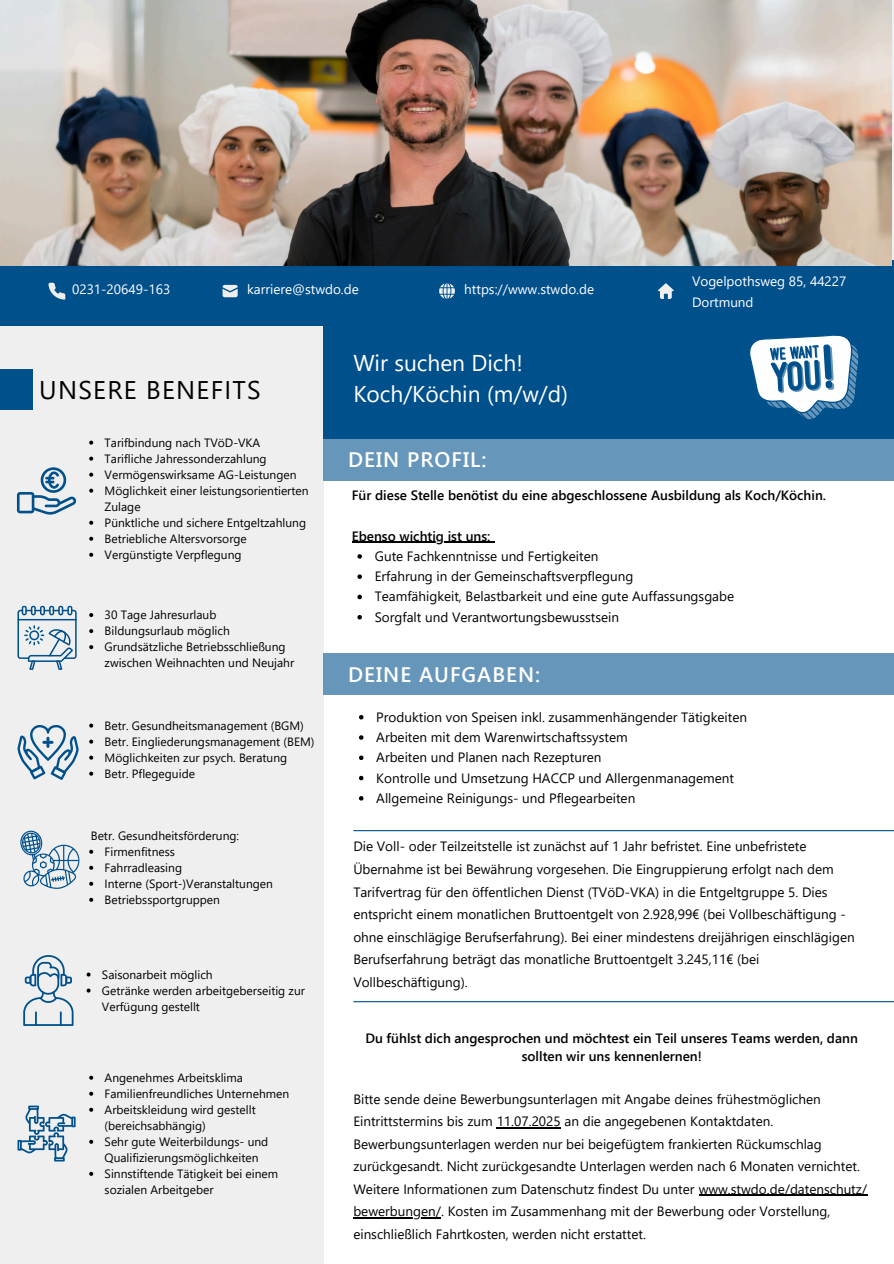
<style>
.page{position:relative;width:894px;height:1264px;background:#fff}
.page>*{position:absolute;margin:0;border:0;box-sizing:border-box;transform-origin:0 0}
.t1{font:25.5px "Segoe UI";letter-spacing:.05em;color:#000}
.t2{font:22.8px/31.5px "Segoe UI";color:#fff}
.t3{font:600 21px "Segoe UI";letter-spacing:.05em;color:#fff}
.t4{font:13.5px/22.5px "Segoe UI";color:#000}
.t5{font:600 13.5px/18px "Segoe UI";color:#000;text-align:center}
.t6{font:13.5px/21.5px "Segoe UI";color:#fff}
.t7{font:12px/16px "Segoe UI";color:#000}
</style>
<div class="page">
<div style="left:0;top:314px;width:323px;height:949px;background:#efefef"></div>
<div style="left:0;top:260px;width:893px;height:65px;background:#00508c"></div>
<div style="left:323px;top:320px;width:570px;height:130px;background:#00508c"></div>
<svg style="left:48px;top:283px;width:17px;height:16px"></svg>
<svg style="left:222px;top:285px;width:16px;height:12px"></svg>
<svg style="left:658px;top:283px;width:15px;height:16px"></svg>
<svg style="left:439px;top:283px;width:16px;height:16px"></svg>
<div style="left:0;top:369px;width:33px;height:40px;background:#00508c"></div>
<div style="left:323px;top:439px;width:570px;height:41px;background:#6696ba"></div>
<img style="left:0;top:0;width:891px;height:266px">
<svg style="left:17px;top:605px;width:60px;height:65px"></svg>
<svg style="left:17px;top:725px;width:62px;height:55px"></svg>
<svg style="left:20px;top:830px;width:60px;height:59px"></svg>
<hr style="left:496px;top:1127px;width:64px;height:1px;background:#000">
<hr style="left:698px;top:1194px;width:169px;height:1px;background:#000">
<hr style="left:353px;top:1217px;width:88px;height:1px;background:#000">
<hr style="left:353px;top:830px;width:540px;height:1px;background:#00508c">
<div style="left:323px;top:653px;width:570px;height:41px;background:#6696ba"></div>
<hr style="left:353px;top:1001px;width:540px;height:1px;background:#00508c">
<svg style="left:23px;top:955px;width:50px;height:70px"></svg>
<svg style="left:17px;top:1105px;width:59px;height:56px"></svg>
<svg style="left:17px;top:467px;width:59px;height:47px"></svg>
<svg style="left:750px;top:335px;width:109px;height:85px"></svg>
<svg style="left:89px;top:723px;width:4px;height:4px"></svg>
<svg style="left:89px;top:739px;width:4px;height:4px"></svg>
<svg style="left:89px;top:755px;width:4px;height:4px"></svg>
<svg style="left:89px;top:771px;width:4px;height:4px"></svg>
<svg style="left:89px;top:440px;width:4px;height:4px"></svg>
<svg style="left:89px;top:456px;width:4px;height:4px"></svg>
<svg style="left:89px;top:472px;width:4px;height:4px"></svg>
<svg style="left:89px;top:488px;width:4px;height:4px"></svg>
<svg style="left:89px;top:520px;width:4px;height:4px"></svg>
<svg style="left:89px;top:536px;width:4px;height:4px"></svg>
<svg style="left:89px;top:552px;width:4px;height:4px"></svg>
<svg style="left:89px;top:613px;width:4px;height:4px"></svg>
<svg style="left:89px;top:629px;width:4px;height:4px"></svg>
<svg style="left:89px;top:645px;width:4px;height:4px"></svg>
<svg style="left:89px;top:849px;width:4px;height:4px"></svg>
<svg style="left:89px;top:865px;width:4px;height:4px"></svg>
<svg style="left:89px;top:881px;width:4px;height:4px"></svg>
<svg style="left:89px;top:897px;width:4px;height:4px"></svg>
<svg style="left:86px;top:972px;width:4px;height:4px"></svg>
<svg style="left:86px;top:988px;width:4px;height:4px"></svg>
<svg style="left:89px;top:1075px;width:4px;height:4px"></svg>
<svg style="left:89px;top:1091px;width:4px;height:4px"></svg>
<svg style="left:89px;top:1107px;width:4px;height:4px"></svg>
<svg style="left:89px;top:1139px;width:4px;height:4px"></svg>
<svg style="left:89px;top:1171px;width:4px;height:4px"></svg>
<hr style="left:352px;top:542px;width:138px;height:1px;background:#000">
<svg style="left:357px;top:554px;width:5px;height:4px"></svg>
<svg style="left:357px;top:574px;width:5px;height:5px"></svg>
<svg style="left:357px;top:594px;width:5px;height:5px"></svg>
<svg style="left:357px;top:615px;width:5px;height:4px"></svg>
<svg style="left:359px;top:715px;width:4px;height:4px"></svg>
<svg style="left:359px;top:735px;width:4px;height:4px"></svg>
<svg style="left:359px;top:755px;width:4px;height:5px"></svg>
<svg style="left:359px;top:775px;width:4px;height:5px"></svg>
<svg style="left:359px;top:796px;width:4px;height:4px"></svg>
<p class="t6" style="left:72px;top:278px;width:100px">0231-20649-163</p>
<p class="t6" style="left:247px;top:278px;width:113px">karriere@stwdo.de</p>
<p class="t6" style="left:691px;top:269px;width:156px">Vogelpothsweg 85, 44227<br>Dortmund</p>
<p class="t6" style="left:464px;top:278px;width:131px">https://www.stwdo.de</p>
<p class="t1" style="left:39px;top:371px;width:223px">UNSERE BENEFITS</p>
<p class="t7" style="left:105px;top:433px;width:157px">Tarifbindung nach TVöD-VKA</p>
<p class="t7" style="left:105px;top:449px;width:163px">Tarifliche Jahressonderzahlung</p>
<p class="t7" style="left:105px;top:465px;width:193px">Vermögenswirksame AG-Leistungen</p>
<p class="t7" style="left:105px;top:481px;width:205px">Möglichkeit einer leistungsorientierten<br>Zulage</p>
<p class="t7" style="left:105px;top:513px;width:203px">Pünktliche und sichere Entgeltzahlung</p>
<p class="t7" style="left:105px;top:529px;width:144px">Betriebliche Altersvorsorge</p>
<p class="t7" style="left:105px;top:545px;width:138px">Vergünstigte Verpflegung</p>
<p class="t7" style="left:105px;top:606px;width:113px">30 Tage Jahresurlaub</p>
<p class="t7" style="left:105px;top:622px;width:127px">Bildungsurlaub möglich</p>
<p class="t7" style="left:105px;top:638px;width:191px">Grundsätzliche Betriebsschließung zwischen Weihnachten und Neujahr</p>
<h6 class="t7" style="left:105px;top:716px;width:201px">Betr. Gesundheitsmanagement (BGM)</h6>
<h1 class="t7" style="left:105px;top:732px;width:211px">Betr. Eingliederungsmanagement (BEM)</h1>
<p class="t7" style="left:105px;top:748px;width:184px">Möglichkeiten zur psych. Beratung</p>
<p class="t7" style="left:105px;top:764px;width:92px">Betr. Pflegeguide</p>
<p class="t7" style="left:91px;top:826px;width:150px">Betr. Gesundheitsförderung:</p>
<p class="t7" style="left:105px;top:842px;width:72px">Firmenfitness</p>
<p class="t7" style="left:105px;top:858px;width:79px">Fahrradleasing</p>
<p class="t7" style="left:105px;top:874px;width:170px">Interne (Sport-)Veranstaltungen</p>
<h3 class="t7" style="left:105px;top:890px;width:117px">Betriebssportgruppen</h3>
<h2 class="t7" style="left:102px;top:965px;width:112px">Saisonarbeit möglich</h2>
<h5 class="t7" style="left:102px;top:981px;width:204px">Getränke werden arbeitgeberseitig zur<br>Verfügung gestellt</h5>
<h4 class="t7" style="left:105px;top:1068px;width:140px">Angenehmes Arbeitsklima</h4>
<h6 class="t7" style="left:105px;top:1084px;width:186px">Familienfreundliches Unternehmen</h6>
<h6 class="t7" style="left:105px;top:1100px;width:153px">Arbeitskleidung wird gestellt (bereichsabhängig)</h6>
<h6 class="t7" style="left:105px;top:1132px;width:165px">Sehr gute Weiterbildungs- und<br>Qualifizierungsmöglichkeiten</h6>
<h6 class="t7" style="left:105px;top:1164px;width:175px">Sinnstiftende Tätigkeit bei einem sozialen Arbeitgeber</h6>
<p class="t2" style="left:353px;top:345px;width:216px">Wir suchen Dich!<br>Koch/Köchin (m/w/d)</p>
<p class="t3" style="left:348px;top:444px;width:140px">DEIN PROFIL:</p>
<p class="t5" style="left:352px;top:485px;width:475px">Für diese Stelle benötist du eine abgeschlossene Ausbildung als Koch/Köchin.</p>
<p class="t5" style="left:352px;top:526px;width:140px">Ebenso wichtig ist uns:</p>
<p class="t4" style="left:374px;top:544px;width:225px">Gute Fachkenntnisse und Fertigkeiten</p>
<p class="t4" style="left:374px;top:564px;width:260px">Erfahrung in der Gemeinschaftsverpflegung</p>
<h2 class="t4" style="left:374px;top:584px;width:361px">Teamfähigkeit, Belastbarkeit und eine gute Auffassungsgabe</h2>
<h6 class="t4" style="left:374px;top:605px;width:246px">Sorgfalt und Verantwortungsbewusstsein</h6>
<h6 class="t3" style="left:348px;top:659px;width:194px">DEINE AUFGABEN:</h6>
<h6 class="t4" style="left:376px;top:705px;width:372px">Produktion von Speisen inkl. zusammenhängender Tätigkeiten</h6>
<h6 class="t4" style="left:376px;top:725px;width:253px">Arbeiten mit dem Warenwirtschaftssystem</h6>
<h6 class="t4" style="left:376px;top:745px;width:226px">Arbeiten und Planen nach Rezepturen</h6>
<h6 class="t4" style="left:376px;top:765px;width:359px">Kontrolle und Umsetzung HACCP und Allergenmanagement</h6>
<p class="t4" style="left:376px;top:786px;width:260px">Allgemeine Reinigungs- und Pflegearbeiten</p>
<h6 class="t4" style="left:353px;top:834px;width:502px">Die Voll- oder Teilzeitstelle ist zunächst auf 1 Jahr befristet. Eine unbefristete Übernahme ist bei Bewährung vorgesehen. Die Eingruppierung erfolgt nach dem Tarifvertrag für den öffentlichen Dienst (TVöD-VKA) in die Entgeltgruppe 5. Dies entspricht einem monatlichen Bruttoentgelt von 2.928,99€ (bei Vollbeschäftigung - ohne einschlägige Berufserfahrung). Bei einer mindestens dreijährigen einschlägigen Berufserfahrung beträgt das monatliche Bruttoentgelt 3.245,11€ (bei Vollbeschäftigung).</h6>
<p class="t5" style="left:365px;top:1028px;width:494px">Du fühlst dich angesprochen und möchtest ein Teil unseres Teams werden, dann sollten wir uns kennenlernen!</p>
<h6 class="t4" style="left:353px;top:1086px;width:515px">Bitte sende deine Bewerbungsunterlagen mit Angabe deines frühestmöglichen Eintrittstermins bis zum 11.07.2025 an die angegebenen Kontaktdaten.<br>Bewerbungsunterlagen werden nur bei beigefügtem frankierten Rückumschlag zurückgesandt. Nicht zurückgesandte Unterlagen werden nach 6 Monaten vernichtet.<br>Weitere Informationen zum Datenschutz findest Du unter www.stwdo.de/datenschutz/</h6>
<p class="t4" style="left:353px;top:1199px;width:478px">bewerbungen/. Kosten im Zusammenhang mit der Bewerbung oder Vorstellung, einschließlich Fahrtkosten, werden nicht erstattet.</p>
</div>
